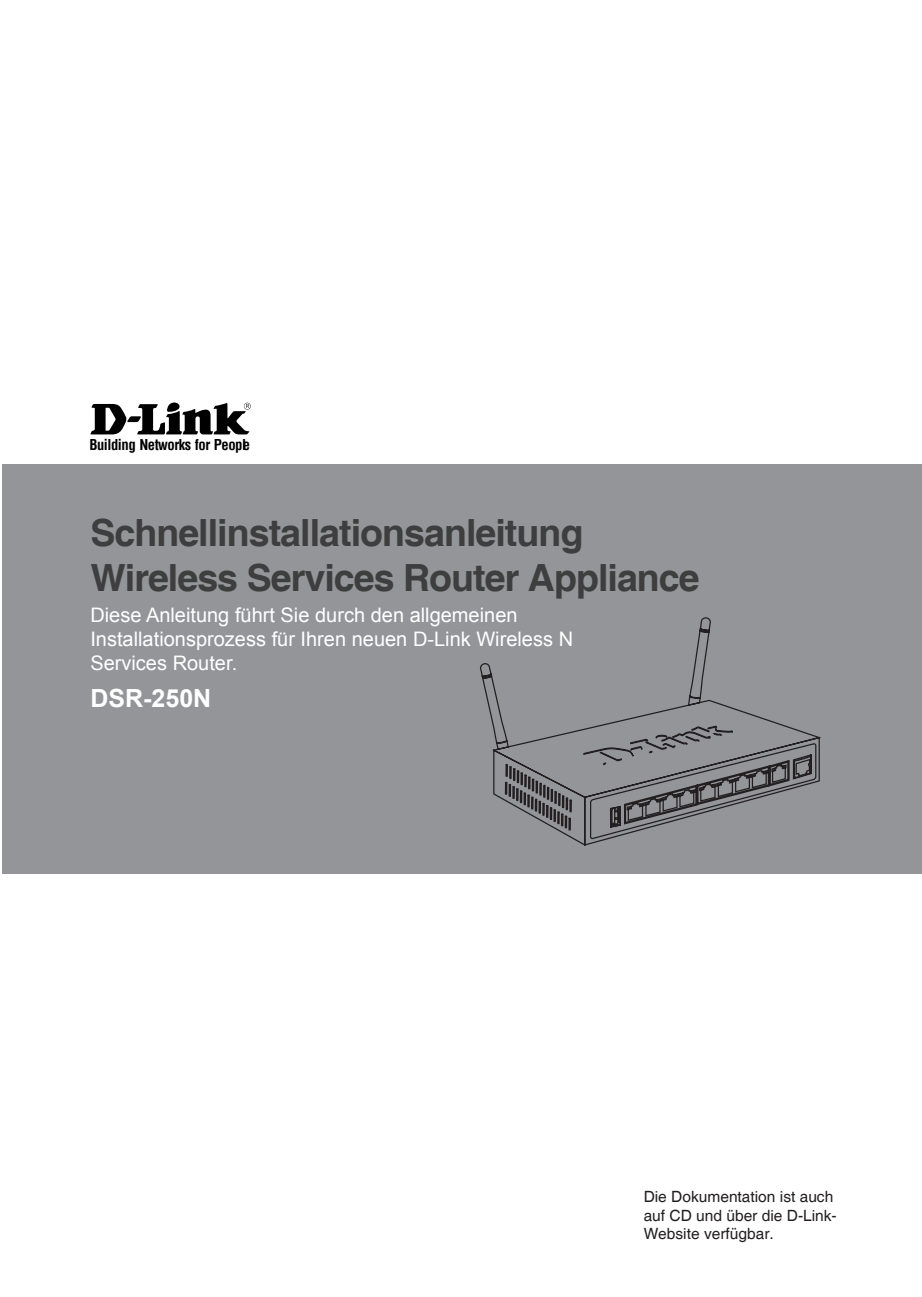
<style>
.page{position:relative;width:922px;height:1297px;background:#fff}
.page>*{position:absolute;margin:0;border:0;box-sizing:border-box;transform-origin:0 0}
.t1{font:700 37.5px/45px "Helvetica";letter-spacing:-.025em;color:#3e3e3f}
.t2{font:700 25px "Arial";color:#fff}
.t3{font:20px/24px "Arial";color:#fff}
.t4{font:15.5px/18.5px "Helvetica";color:#231f20}
.t5{font:700 condensed 14.75px "Helvetica";letter-spacing:-.035em;color:#000}
</style>
<div class="page">
<div style="left:2px;top:464px;width:919px;height:410px;background:#939598"></div>
<svg style="left:90px;top:402px;width:161px;height:33px"></svg>
<svg style="left:480px;top:617px;width:340px;height:229px"></svg>
<svg style="left:504px;top:763px;width:68px;height:68px"></svg>
<svg style="left:609px;top:753px;width:203px;height:76px"></svg>
<p class="t5" style="left:89px;top:435px;width:162px">Building Networks for People</p>
<h1 class="t1" style="left:90px;top:512px;width:610px">Schnellinstallationsanleitung<br>Wireless Services Router Appliance</h1>
<p class="t3" style="left:90px;top:603px;width:484px">Diese Anleitung führt Sie durch den allgemeinen<br>Installationsprozess für Ihren neuen D-Link Wireless N<br>Services Router.</p>
<p class="t2" style="left:90px;top:681px;width:122px">DSR-250N</p>
<p class="t4" style="left:643px;top:1188px;width:194px">Die Dokumentation ist auch auf CD und über die D-Link-<br>Website verfügbar.</p>
</div>
